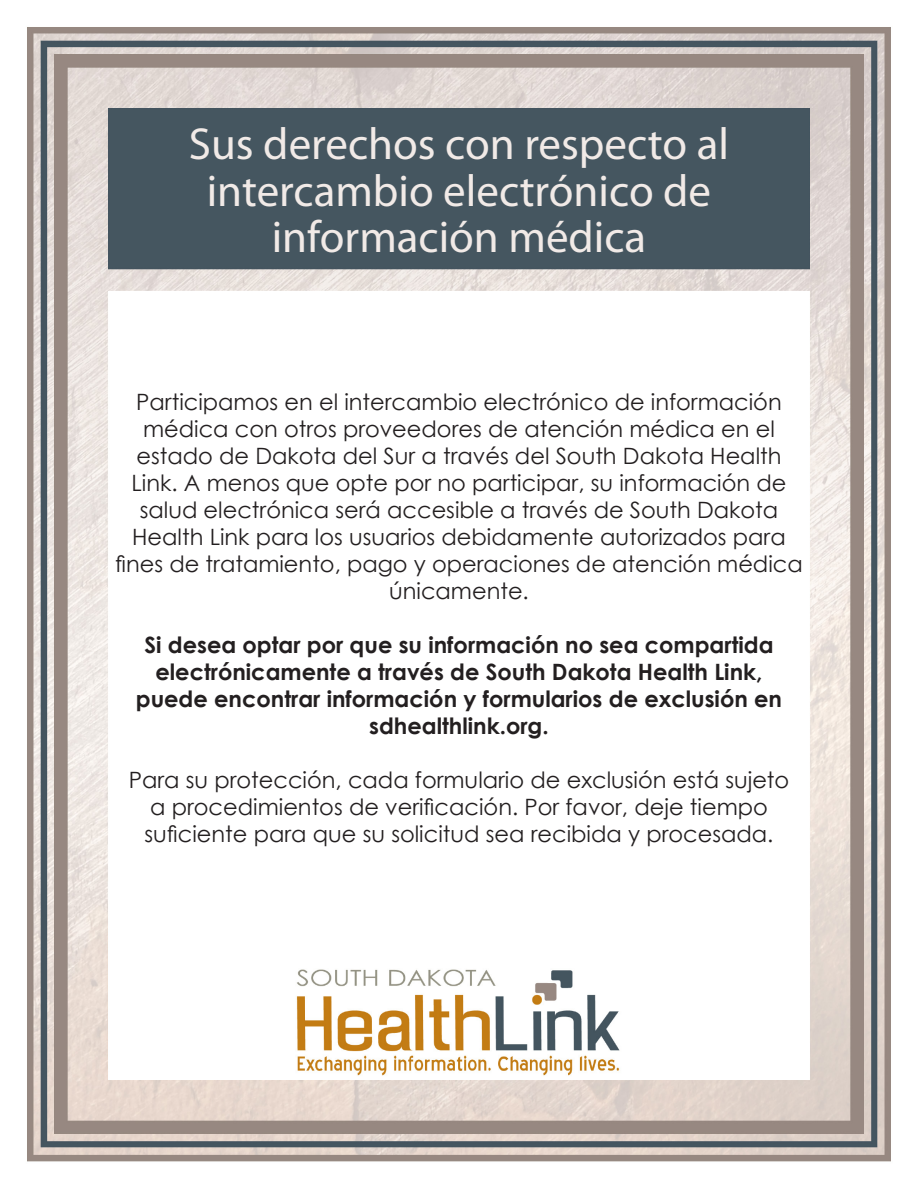
<style>
.page{position:relative;width:918px;height:1188px;background:#fff}
.page>*{position:absolute;margin:0;border:0;box-sizing:border-box;transform-origin:0 0}
.t1{font:45px/46.5px "Myriad Pro";color:#f1eae7;text-align:center}
.t2{font:22.5px/27px "Century Gothic";color:#231f20;text-align:center}
.t3{font:700 22.5px/27px "Century Gothic";color:#231f20;text-align:center}
</style>
<div class="page">
<img style="left:27px;top:27px;width:864px;height:1135px">
<img style="left:295px;top:968px;width:328px;height:109px">
<p class="t1" style="left:189px;top:120px;width:542px">Sus derechos con respecto al intercambio electrónico de información médica</p>
<p class="t2" style="left:115px;top:388px;width:689px">Participamos en el intercambio electrónico de información médica con otros proveedores de atención médica en el estado de Dakota del Sur a través del South Dakota Health Link. A menos que opte por no participar, su información de salud electrónica será accesible a través de South Dakota Health Link para los usuarios debidamente autorizados para fines de tratamiento, pago y operaciones de atención médica únicamente.</p>
<p class="t3" style="left:136px;top:630px;width:648px">Si desea optar por que su información no sea compartida electrónicamente a través de South Dakota Health Link, puede encontrar información y formularios de exclusión en sdhealthlink.org.</p>
<p class="t2" style="left:129px;top:766px;width:662px">Para su protección, cada formulario de exclusión está sujeto a procedimientos de verificación. Por favor, deje tiempo suficiente para que su solicitud sea recibida y procesada.</p>
</div>
